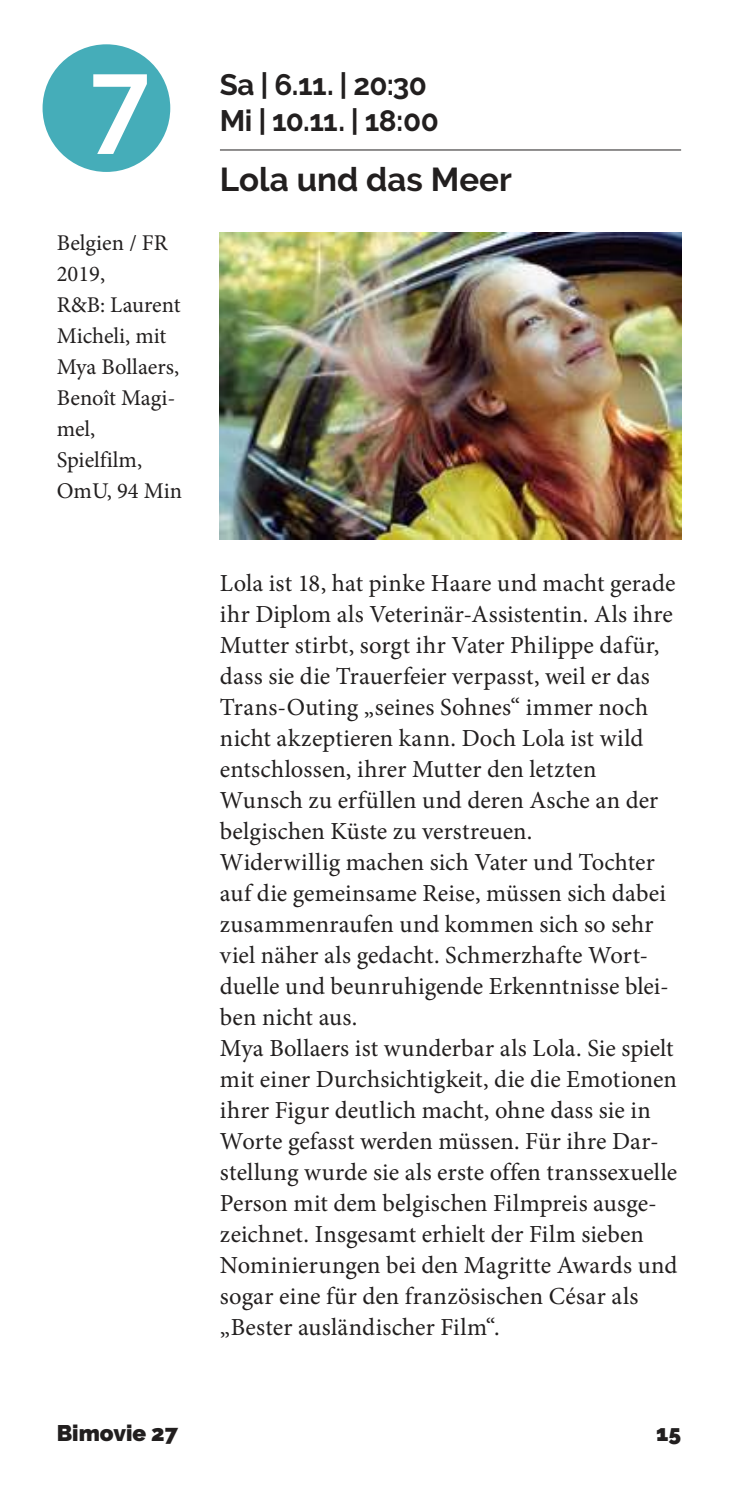
<style>
.page{position:relative;width:745px;height:1489px;background:#fff}
.page>*{position:absolute;margin:0;border:0;box-sizing:border-box;transform-origin:0 0}
.t1{font:600 122.5px "Myriad Pro";color:#fff}
.t2{font:700 33px "Raleway";color:#221f1f}
.t3{font:700 29.5px/35.5px "Raleway";letter-spacing:-.02em;color:#221f1f}
.t4{font:24.5px/31px "Minion Pro";letter-spacing:.005em;color:#221f1f}
.t5{font:22.5px/31px "Minion Pro";color:#221f1f}
.t6{font:900 22.5px "Raleway";color:#221f1f}
</style>
<div class="page">
<div style="left:43px;top:44px;width:127px;height:128px;background:#45adb9;border-radius:50%"></div>
<hr style="left:220px;top:149px;width:460px;height:1px;background:#221f1f">
<img style="left:220px;top:232px;width:460px;height:307px">
<h1 class="t1" style="left:87px;top:67px;width:67px">7</h1>
<p class="t5" style="left:57px;top:228px;width:127px">Belgien / FR<br>2019,<br>R&amp;B: Laurent<br>Micheli, mit<br>Mya Bollaers,<br>Benoît Magi&shy;mel,<br>Spielfilm,<br>OmU, 94 Min</p>
<p class="t3" style="left:220px;top:67px;width:220px">Sa | 6.11. | 20:30<br>Mi | 10.11. | 18:00</p>
<h2 class="t2" style="left:220px;top:160px;width:293px">Lola und das Meer</h2>
<p class="t4" style="left:220px;top:569px;width:459px">Lola ist 18, hat pinke Haare und macht gerade ihr Diplom als Veterinär-Assistentin. Als ihre Mutter stirbt, sorgt ihr Vater Philippe dafür, dass sie die Trauerfeier verpasst, weil er das Trans-Outing „seines Sohnes“ immer noch nicht akzeptieren kann. Doch Lola ist wild entschlossen, ihrer Mutter den letzten Wunsch zu erfüllen und deren Asche an der belgischen Küste zu verstreuen.<br>Widerwillig machen sich Vater und Tochter auf die gemeinsame Reise, müssen sich dabei zusammenraufen und kommen sich so sehr viel näher als gedacht. Schmerzhafte Wort&shy;duelle und beunruhigende Erkenntnisse blei&shy;ben nicht aus.<br>Mya Bollaers ist wunderbar als Lola. Sie spielt mit einer Durchsichtigkeit, die die Emotionen ihrer Figur deutlich macht, ohne dass sie in Worte gefasst werden müssen. Für ihre Dar&shy;stellung wurde sie als erste offen transsexuelle Person mit dem belgischen Filmpreis ausge&shy;zeichnet. Insgesamt erhielt der Film sieben Nominierungen bei den Magritte Awards und sogar eine für den französischen César als „Bester ausländischer Film“.</p>
<p class="t6" style="left:57px;top:1424px;width:123px">Bimovie 27</p>
<p class="t6" style="left:655px;top:1424px;width:26px">15</p>
</div>
